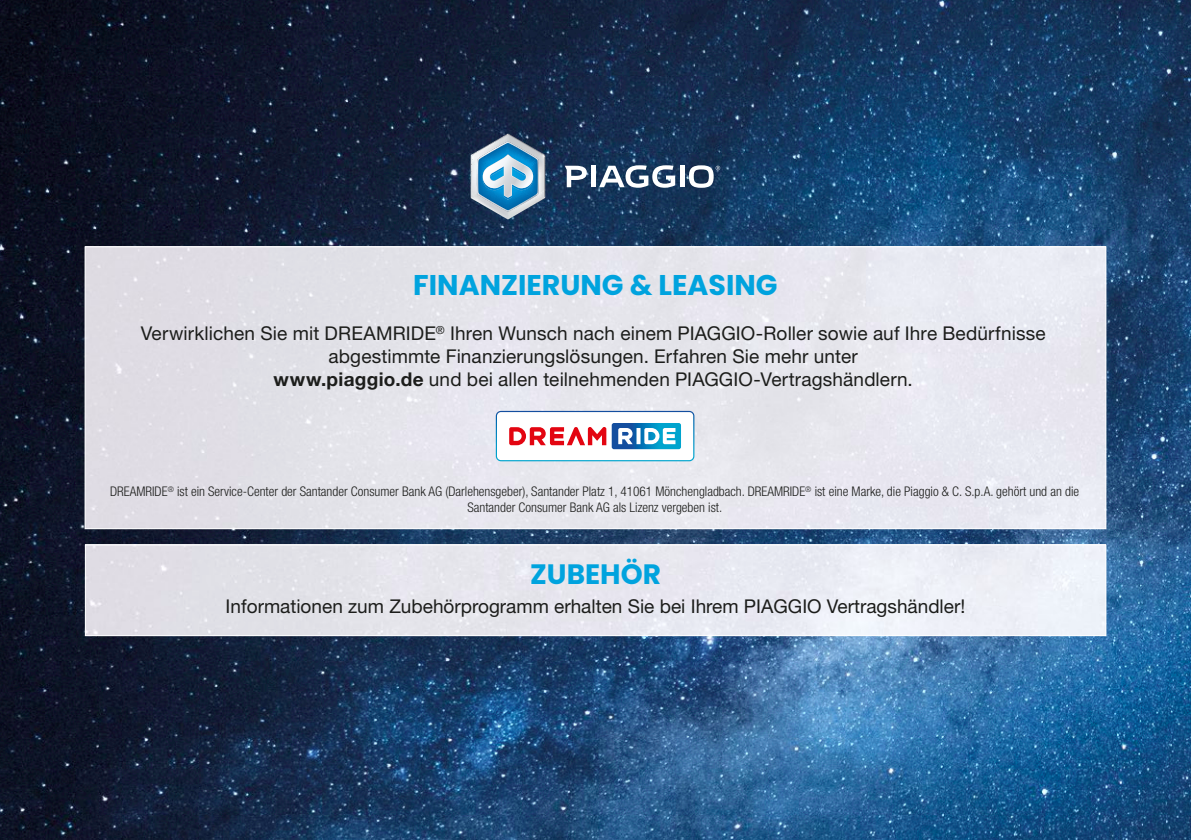
<style>
.page{position:relative;width:1191px;height:840px;background:#fff}
.page>*{position:absolute;margin:0;border:0;box-sizing:border-box;transform-origin:0 0}
.t1{font:700 28.4px "Poppins";color:#00a3de}
.t2{font:700 28px "Poppins";color:#00a3de}
.t3{font:19px/22.8px "Helvetica Neue LT Pro";letter-spacing:.005em;color:#1c1d1b;text-align:center}
.t4{font:300 condensed 13.2px/16px "Helvetica Neue LT Pro";color:#1c1d1b;text-align:center}
.s1{font-weight:700}
</style>
<div class="page">
<img style="left:0;top:0;width:1191px;height:839px">
<svg style="left:565px;top:166px;width:22px;height:21px"></svg>
<hr style="left:591px;top:166px;width:4px;height:21px;background:#fff">
<hr style="left:680px;top:166px;width:4px;height:21px;background:#fff">
<svg style="left:599px;top:165px;width:76px;height:23px"></svg>
<svg style="left:689px;top:165px;width:31px;height:23px"></svg>
<svg style="left:470px;top:134px;width:75px;height:85px;background:#6693b2"></svg>
<img style="left:87px;top:546px;width:1017px;height:87px">
<div style="left:85px;top:544px;width:1021px;height:91px;border:1px solid #fff"></div>
<img style="left:87px;top:248px;width:1017px;height:279px">
<svg style="left:496px;top:410px;width:198px;height:51px"></svg>
<h1 class="t1" style="left:413px;top:268px;width:366px">FINANZIERUNG &amp; LEASING</h1>
<p class="t3" style="left:141px;top:321px;width:906px">Verwirklichen Sie mit DREAMRIDE<sup>®</sup> Ihren Wunsch nach einem PIAGGIO-Roller sowie auf Ihre Bedürfnisse abgestimmte Finanzierungslösungen. Erfahren Sie mehr unter<br><span class="s1">www.piaggio.de</span> und bei allen teilnehmenden PIAGGIO-Vertragshändlern.</p>
<p class="t4" style="left:110px;top:483px;width:970px">DREAMRIDE<sup>®</sup> ist ein Service-Center der Santander Consumer Bank AG (Darlehensgeber), Santander Platz 1, 41061 Mönchengladbach. DREAMRIDE<sup>®</sup> ist eine Marke, die Piaggio &amp; C. S.p.A. gehört und an die<br>Santander Consumer Bank AG als Lizenz vergeben ist.</p>
<h2 class="t2" style="left:530px;top:557px;width:132px">ZUBEHÖR</h2>
<p class="t3" style="left:226px;top:593px;width:741px">Informationen zum Zubehörprogramm erhalten Sie bei Ihrem PIAGGIO Vertragshändler!</p>
</div>
